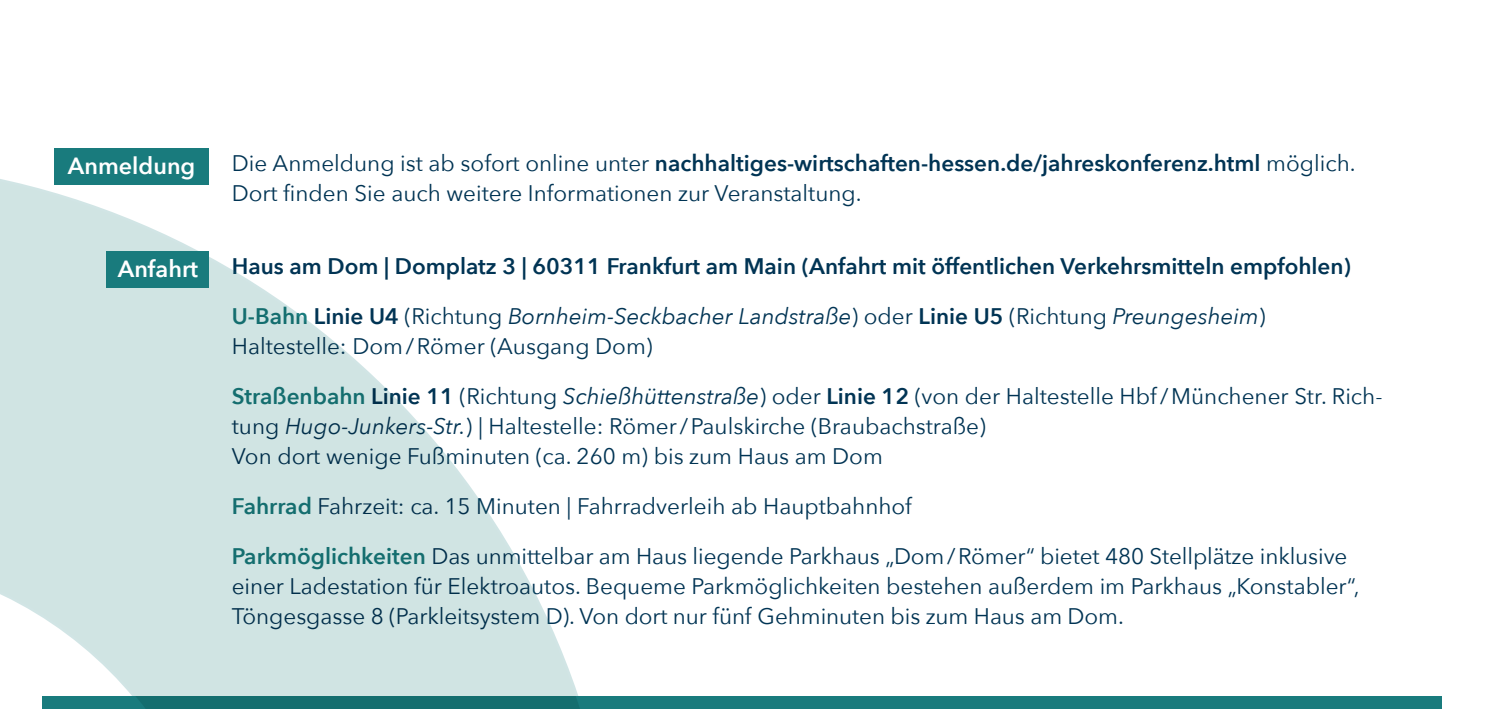
<style>
.page{position:relative;width:1489px;height:709px;background:#fff}
.page>*{position:absolute;margin:0;border:0;box-sizing:border-box;transform-origin:0 0}
.Text{font:600 23.5px "Avenir Next";color:#fff}
.Text-2{font:22.5px/30px "Avenir Next";color:#003454}
.Text-3{font:600 22.5px "Avenir Next";color:#003454}
.Text-4{font:italic 22.5px "Avenir Next";color:#003454}
.s1{font-weight:400}
.s2{font-weight:600;font-style:normal;color:#197b7d}
.s3{font-weight:600;font-style:normal}
.s4{font-style:normal}
.s5{font-weight:600;color:#197b7d}
.s6{font-weight:600}
.s7{font-style:italic}
</style>
<div class="page">
<div style="left:54px;top:148px;width:154px;height:36px;background:#197b7d"></div>
<div style="left:43px;top:696px;width:1398px;height:13px;background:#197b7d"></div>
<svg style="left:0;top:160px;width:580px;height:549px"></svg>
<div style="left:106px;top:251px;width:102px;height:36px;background:#197b7d"></div>
<p class="Text" style="left:68px;top:145px;width:129px">Anmeldung</p>
<p class="Text" style="left:118px;top:248px;width:82px">Anfahrt</p>
<p class="Text-3" style="left:232px;top:144px;width:1125px"><span class="s1">Die Anmeldung ist ab sofort online unter</span> nachhaltiges-wirtschaften-hessen.de/jahreskonferenz.html <span class="s1">möglich.</span></p>
<p class="Text-2" style="left:232px;top:177px;width:631px">Dort finden Sie auch weitere Informationen zur Veranstaltung.</p>
<p class="Text-3" style="left:232px;top:247px;width:1120px">Haus am Dom | Domplatz 3 | 60311 Frankfurt am Main (Anfahrt mit öffentlichen Verkehrsmitteln empfohlen)</p>
<p class="Text-4" style="left:232px;top:297px;width:1035px"><span class="s2">U-Bahn</span> <span class="s3">Linie U4</span> <span class="s4">(Richtung</span> Bornheim-Seckbacher Landstraße<span class="s4">) oder</span> <span class="s3">Linie U5</span> <span class="s4">(Richtung</span> Preungesheim<span class="s4">)</span></p>
<p class="Text-2" style="left:232px;top:330px;width:422px">Haltestelle: Dom/Römer (Ausgang Dom)</p>
<p class="Text-2" style="left:232px;top:380px;width:1152px"><span class="s5">Straßenbahn</span> <span class="s6">Linie 11</span> (Richtung <span class="s7">Schießhüttenstraße</span>) oder <span class="s6">Linie 12</span> (von der Haltestelle Hbf/Münchener Str. Rich&shy;tung <span class="s7">Hugo-Junkers-Str.</span>) | Haltestelle: Römer/Paulskirche (Braubachstraße)</p>
<p class="Text-2" style="left:232px;top:440px;width:652px">Von dort wenige Fußminuten (ca. 260 m) bis zum Haus am Dom</p>
<p class="Text-2" style="left:232px;top:490px;width:681px"><span class="s5">Fahrrad</span> Fahrzeit: ca. 15 Minuten | Fahrradverleih ab Hauptbahnhof</p>
<p class="Text-2" style="left:232px;top:540px;width:1129px"><span class="s5">Parkmöglichkeiten</span> Das unmittelbar am Haus liegende Parkhaus „Dom/Römer“ bietet 480 Stellplätze inklusive einer Ladestation für Elektroautos. Bequeme Parkmöglichkeiten bestehen außerdem im Parkhaus „Konstabler“,<br>Töngesgasse 8 (Parkleitsystem D). Von dort nur fünf Gehminuten bis zum Haus am Dom.</p>
</div>
